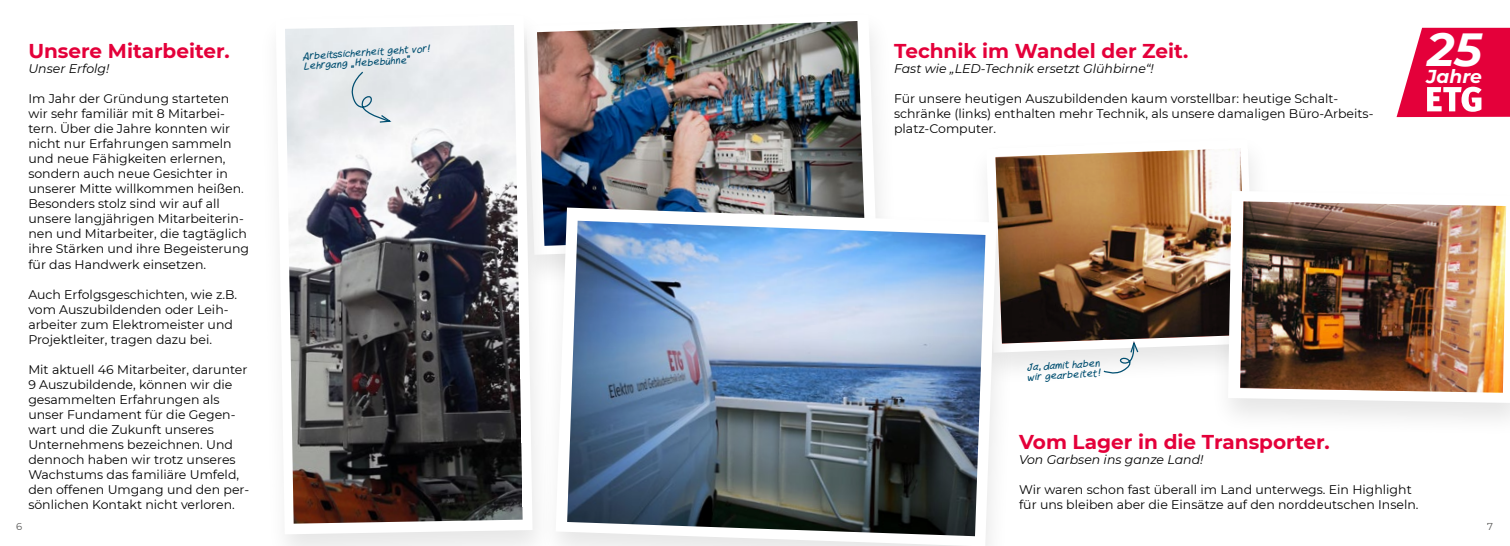
<style>
.page{position:relative;width:1510px;height:546px;background:#fff}
.page>*{position:absolute;margin:0;border:0;box-sizing:border-box;transform-origin:0 0}
.t1{font:italic 700 46.38px "Montserrat";color:#fff}
.t2{font:700 20px "Montserrat";color:#e4003a}
.t3{font:italic 700 18.62px "Montserrat";color:#fff}
.t4{font:12.5px/15px "Montserrat";color:#000}
.t5{font:italic 12.5px "Montserrat";color:#000}
.t6{font:italic 10.25px/10px "Peax Handwritingbold";color:#004e70}
.t7{font:10px "Montserrat";color:#575756}
</style>
<div class="page">
<div style="left:968px;top:133px;width:310px;height:254px;background:#000;opacity:.1"></div>
<svg style="left:986px;top:139px;width:268px;height:213px"></svg>
<svg style="left:870px;top:36px;width:6px;height:165px"></svg>
<div style="left:257px;top:9px;width:299px;height:537px;background:#000;opacity:.1"></div>
<svg style="left:276px;top:15px;width:256px;height:519px"></svg>
<img style="left:537px;top:21px;width:327px;height:225px">
<img style="left:285px;top:25px;width:237px;height:498px">
<div style="left:538px;top:201px;width:481px;height:345px;background:#000;opacity:.1"></div>
<svg style="left:555px;top:207px;width:441px;height:339px"></svg>
<img style="left:567px;top:221px;width:418px;height:315px">
<svg style="left:1102px;top:348px;width:37px;height:27px"></svg>
<svg style="left:351px;top:71px;width:42px;height:52px;background:#d4dce1"></svg>
<svg style="left:1396px;top:28px;width:113px;height:89px"></svg>
<img style="left:994px;top:146px;width:254px;height:202px">
<div style="left:1209px;top:184px;width:300px;height:254px;background:#000;opacity:.1"></div>
<svg style="left:1228px;top:191px;width:281px;height:212px"></svg>
<img style="left:1234px;top:199px;width:275px;height:198px">
<h2 class="t2" style="left:28px;top:37px;width:203px">Unsere Mitarbeiter.</h2>
<p class="t5" style="left:28px;top:60px;width:83px">Unser Erfolg!</p>
<p class="t4" style="left:28px;top:91px;width:222px">Im Jahr der Gründung starteten wir sehr familiär mit 8 Mitarbei&shy;tern. Über die Jahre konnten wir nicht nur Erfahrungen sammeln und neue Fähigkeiten erlernen, sondern auch neue Gesichter in unserer Mitte willkommen heißen.<br>Besonders stolz sind wir auf all unsere langjährigen Mitarbeiterin&shy;nen und Mitarbeiter, die tagtäglich ihre Stärken und ihre Begeisterung für das Handwerk einsetzen.</p>
<p class="t4" style="left:28px;top:286px;width:210px">Auch Erfolgsgeschichten, wie z.B. vom Auszubildenden oder Leih&shy;arbeiter zum Elektromeister und Projektleiter, tragen dazu bei.</p>
<p class="t4" style="left:28px;top:361px;width:222px">Mit aktuell 46 Mitarbeiter, darunter<br>9 Auszubildende, können wir die gesammelten Erfahrungen als unser Fundament für die Gegen&shy;wart und die Zukunft unseres<br>Unternehmens bezeichnen. Und dennoch haben wir trotz unseres<br>Wachstums das familiäre Umfeld, den offenen Umgang und den per&shy;sönlichen Kontakt nicht verloren.</p>
<p class="t6" style="left:302px;top:52px;width:129px;rotate:-4deg">Arbeitssicherheit geht vor!<br>Lehrgang ,,Hebebühne</p>
<h1 class="t1" style="left:1427px;top:16px;width:56px">25</h1>
<h3 class="t3" style="left:1426px;top:63px;width:57px">Jahre</h3>
<h2 class="t2" style="left:894px;top:37px;width:296px">Technik im Wandel der Zeit.</h2>
<p class="t5" style="left:894px;top:60px;width:261px">Fast wie „LED-Technik ersetzt Glühbirne“!</p>
<p class="t4" style="left:894px;top:91px;width:481px">Für unsere heutigen Auszubildenden kaum vorstellbar: heutige Schalt&shy;schränke (links) enthalten mehr Technik, als unsere damaligen Büro-Arbeits&shy;platz-Computer.</p>
<p class="t6" style="left:1026px;top:363px;width:75px;rotate:-4deg">Ja, damit haben wir gearbeitet!</p>
<h2 class="t2" style="left:1019px;top:427px;width:312px">Vom Lager in die Transporter.</h2>
<p class="t5" style="left:1019px;top:450px;width:186px">Von Garbsen ins ganze Land!</p>
<p class="t4" style="left:1019px;top:481px;width:401px">Wir waren schon fast überall im Land unterwegs. Ein Highlight für uns bleiben aber die Einsätze auf den norddeutschen Inseln.</p>
<p class="t7" style="left:16px;top:519px;width:8px">6</p>
<p class="t7" style="left:1487px;top:519px;width:7px">7</p>
</div>
